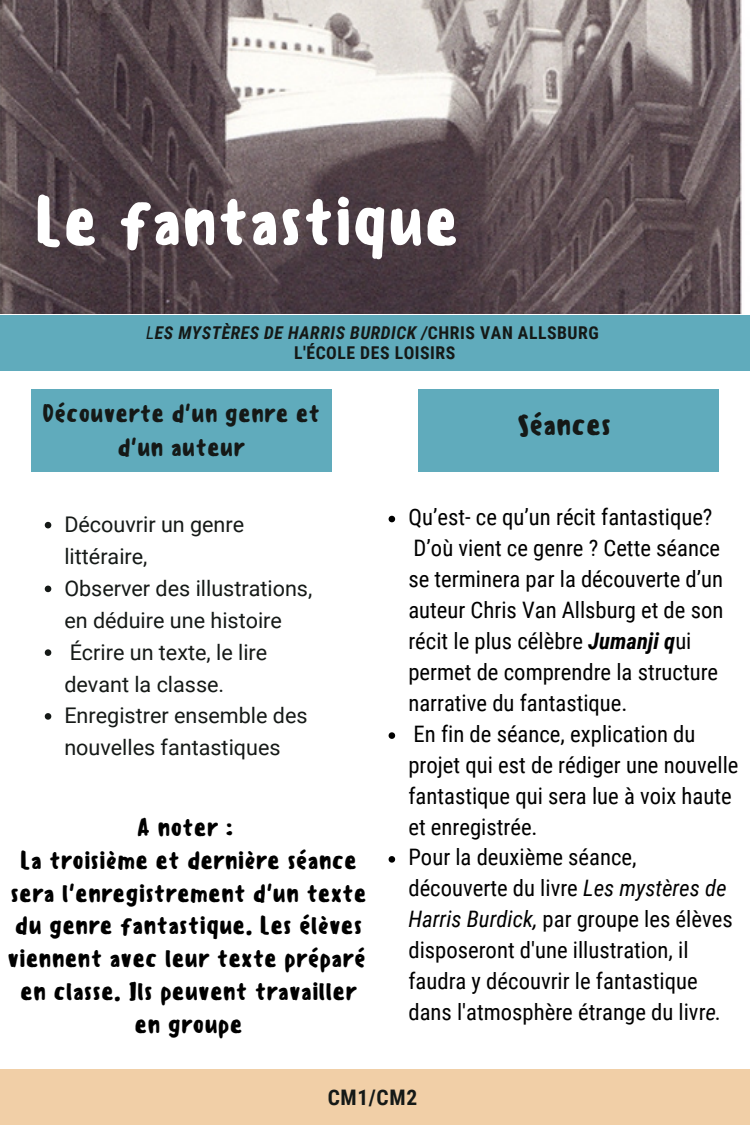
<style>
.page{position:relative;width:750px;height:1125px;background:#fff}
.page>*{position:absolute;margin:0;border:0;box-sizing:border-box;transform-origin:0 0}
.t1{font:500 65.25px "Sensei";color:#fff}
.t2{font:500 28.12px "Sensei";color:#151917}
.t3{font:500 24px/32.8px "Sensei";color:#000;text-align:center}
.t4{font:500 24px/33.6px "Sensei";color:#151917;text-align:center}
.t5{font:22.75px/31px "Roboto Condensed";color:#000}
.t6{font:21.62px/31.9px "Roboto";color:#151917}
.t7{font:700 21.38px "Roboto Condensed";letter-spacing:.03em;color:#151917}
.t8{font:700 17.62px/20.6px "Roboto Condensed";letter-spacing:.03em;color:#151917;text-align:center}
.s1{font-weight:400;font-style:italic}
.s2{font-style:italic}
.s3{font-weight:700;font-style:italic}
</style>
<div class="page">
<img style="left:0;top:0;width:742px;height:313px">
<div style="left:31px;top:390px;width:301px;height:81px;background:#60abbc"></div>
<div style="left:0;top:1069px;width:750px;height:56px;background:#f1cfa7"></div>
<div style="left:418px;top:390px;width:301px;height:81px;background:#60abbc"></div>
<div style="left:0;top:316px;width:750px;height:55px;background:#60abbc"></div>
<svg style="left:45px;top:522px;width:6px;height:6px"></svg>
<svg style="left:45px;top:586px;width:6px;height:6px"></svg>
<svg style="left:45px;top:649px;width:6px;height:7px"></svg>
<svg style="left:45px;top:713px;width:6px;height:7px"></svg>
<svg style="left:389px;top:516px;width:6px;height:6px"></svg>
<svg style="left:389px;top:732px;width:6px;height:7px"></svg>
<svg style="left:389px;top:856px;width:6px;height:7px"></svg>
<h1 class="t1" style="left:34px;top:183px;width:426px">Le fantastique</h1>
<p class="t8" style="left:146px;top:322px;width:454px"><span class="s1">L</span><span class="s2">ES MYSTÈRES DE HARRIS BURDICK /</span>CHRIS VAN ALLSBURG<br>L'ÉCOLE DES LOISIRS</p>
<p class="t4" style="left:42px;top:397px;width:279px">Découverte d'un genre et d'un auteur</p>
<p class="t2" style="left:517px;top:408px;width:95px">Séances</p>
<p class="t6" style="left:64px;top:509px;width:249px">Découvrir un genre littéraire,<br>Observer des illustrations, en déduire une histoire<br>Écrire un texte, le lire devant la classe.<br>Enregistrer ensemble des nouvelles fantastiques</p>
<p class="t3" style="left:7px;top:811px;width:361px">A noter :<br>La troisième et dernière séance sera l'enregistrement d'un texte du genre fantastique. Les élèves viennent avec leur texte préparé en classe. Ils peuvent travailler en groupe</p>
<p class="t5" style="left:408px;top:502px;width:332px">Qu’est- ce qu’un récit fantastique?<br>D’où vient ce genre ? Cette séance se terminera par la découverte d’un auteur Chris Van Allsburg et de son récit le plus célèbre <span class="s3">Jumanji q</span>ui permet de comprendre la structure narrative du fantastique.<br>En fin de séance, explication du projet qui est de rédiger une nouvelle fantastique qui sera lue à voix haute et enregistrée.<br>Pour la deuxième séance, découverte du livre <span class="s2">Les mystères de Harris Burdick,</span> par groupe les élèves disposeront d'une illustration, il faudra y découvrir le fantastique dans l'atmosphère étrange du livr<span class="s2">e.</span></p>
<p class="t7" style="left:328px;top:1085px;width:91px">CM1/CM2</p>
</div>
